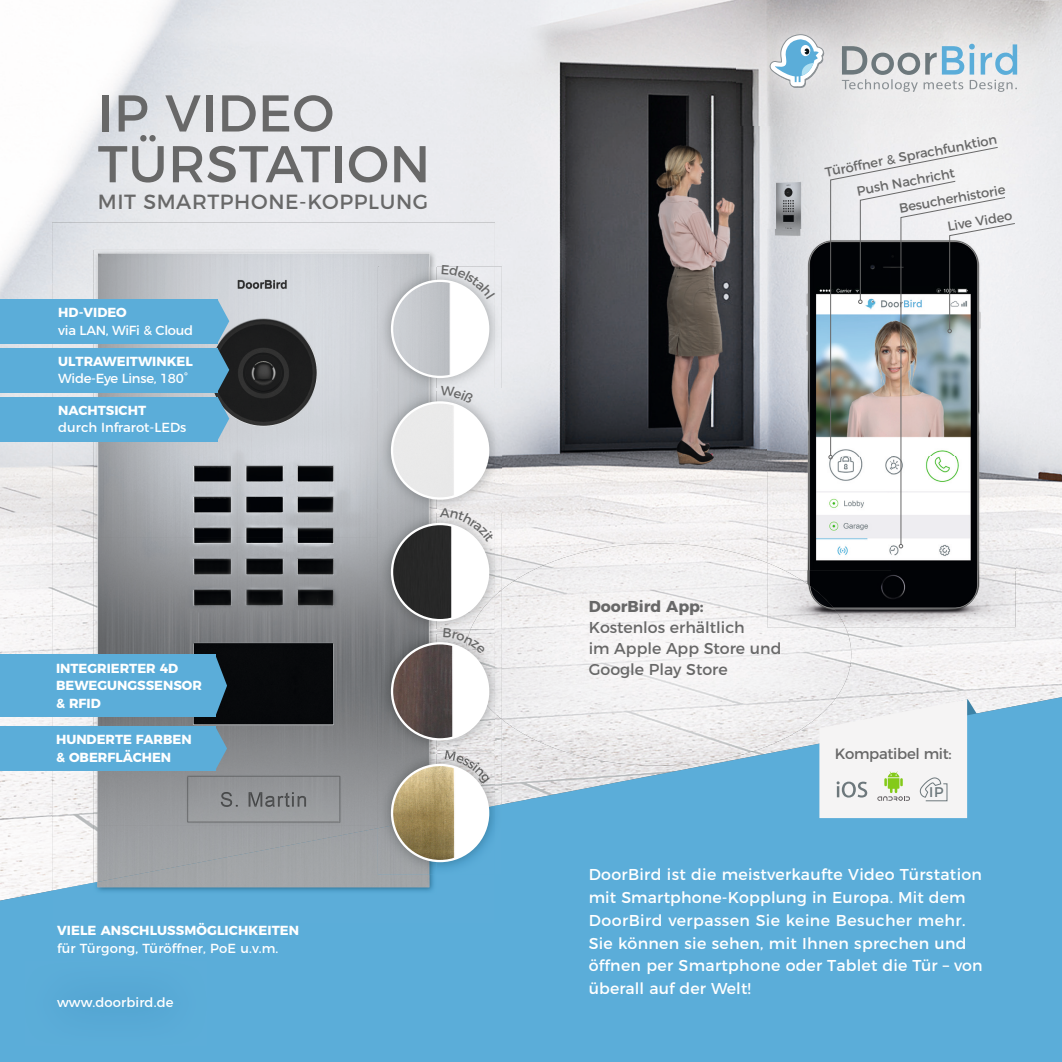
<style>
.page{position:relative;width:1062px;height:1062px;background:#fff}
.page>*{position:absolute;margin:0;border:0;box-sizing:border-box;transform-origin:0 0}
.t1{font:51.62px/50.8px "Montserrat";letter-spacing:.01em;color:#686868}
.t2{font:20.47px "Montserrat";letter-spacing:.03em;color:#686868}
.t3{font:15.75px/22.8px "Montserrat";letter-spacing:.02em;color:#fff}
.t4{font:15.75px/21px "Montserrat";color:#686868}
.t5{font:700 15.75px "Montserrat";color:#686868}
.t6{font:14.88px "Montserrat";letter-spacing:-.02em;color:#686868}
.t7{font:14px "Montserrat";color:#6d787c}
.t8{font:700 13.12px/17.5px "Montserrat";color:#fff}
.t9{font:13.12px "Montserrat";color:#fff}
.t10{font:13.12px/26.8px "Montserrat";color:#686868;text-align:right}
.t11{font:13.12px "Montserrat";letter-spacing:-.02em;color:#fff}
</style>
<div class="page">
<img style="left:0;top:0;width:1062px;height:683px">
<img style="left:767px;top:230px;width:248px;height:340px">
<img style="left:851px;top:570px;width:164px;height:57px">
<div style="left:0;top:683px;width:1062px;height:379px;background:#5badd9"></div>
<svg style="left:829px;top:146px;width:169px;height:310px"></svg>
<svg style="left:828px;top:455px;width:4px;height:4px"></svg>
<img style="left:502px;top:543px;width:349px;height:222px">
<img style="left:767px;top:563px;width:78px;height:64px">
<svg style="left:858px;top:180px;width:157px;height:368px"></svg>
<img style="left:52px;top:223px;width:443px;height:60px">
<img style="left:52px;top:283px;width:42px;height:591px">
<div style="left:52px;top:874px;width:443px;height:50px;background:#5cadd9"></div>
<img style="left:94px;top:250px;width:285px;height:287px">
<img style="left:379px;top:250px;width:57px;height:17px">
<img style="left:94px;top:537px;width:284px;height:291px">
<img style="left:94px;top:828px;width:342px;height:66px">
<img style="left:495px;top:719px;width:7px;height:155px">
<img style="left:495px;top:595px;width:7px;height:124px">
<img style="left:436px;top:634px;width:59px;height:171px">
<img style="left:471px;top:634px;width:24px;height:79px">
<img style="left:378px;top:634px;width:58px;height:191px">
<svg style="left:392px;top:643px;width:96px;height:96px"></svg>
<img style="left:392px;top:643px;width:52px;height:96px">
<div style="left:391px;top:642px;width:98px;height:98px;border:2px solid #fff;border-radius:50%"></div>
<img style="left:436px;top:391px;width:66px;height:119px">
<img style="left:378px;top:391px;width:58px;height:119px">
<img style="left:392px;top:402px;width:96px;height:96px">
<div style="left:391px;top:401px;width:98px;height:98px;border:2px solid #fff;border-radius:50%"></div>
<img style="left:378px;top:267px;width:124px;height:124px">
<svg style="left:495px;top:388px;width:7px;height:3px"></svg>
<img style="left:392px;top:281px;width:96px;height:96px">
<div style="left:391px;top:280px;width:98px;height:98px;border:2px solid #fff;border-radius:50%"></div>
<img style="left:495px;top:542px;width:7px;height:53px">
<img style="left:378px;top:510px;width:117px;height:124px">
<img style="left:470px;top:595px;width:25px;height:34px">
<svg style="left:495px;top:629px;width:7px;height:5px"></svg>
<svg style="left:392px;top:524px;width:96px;height:96px;fill:#292929"></svg>
<img style="left:392px;top:524px;width:48px;height:45px">
<div style="left:391px;top:523px;width:98px;height:98px;border:2px solid #fff;border-radius:50%"></div>
<div style="left:0;top:299px;width:218px;height:45px;background:#5badd9"></div>
<div style="left:25px;top:961px;width:181px;height:84px;background:#5aabd7"></div>
<svg style="left:819px;top:699px;width:176px;height:119px"></svg>
<div style="left:0;top:397px;width:217px;height:44px;background:#5badd9"></div>
<div style="left:0;top:348px;width:217px;height:44px;background:#5badd9"></div>
<div style="left:0;top:654px;width:215px;height:63px;background:#5badd9"></div>
<svg style="left:215px;top:654px;width:12px;height:63px"></svg>
<div style="left:0;top:726px;width:215px;height:45px;background:#5badd9"></div>
<svg style="left:215px;top:726px;width:12px;height:44px"></svg>
<img style="left:436px;top:805px;width:59px;height:69px">
<img style="left:378px;top:825px;width:58px;height:49px">
<img style="left:378px;top:751px;width:58px;height:2px">
<svg style="left:444px;top:750px;width:58px;height:34px;background:#d0cfd0"></svg>
<svg style="left:392px;top:765px;width:96px;height:96px"></svg>
<img style="left:392px;top:765px;width:48px;height:46px">
<div style="left:391px;top:763px;width:98px;height:99px;border:2px solid #fff;border-radius:50%"></div>
<svg style="left:217px;top:299px;width:12px;height:141px;background:#5e889f"></svg>
<img style="left:736px;top:0;width:317px;height:126px">
<svg style="left:770px;top:34px;width:54px;height:54px"></svg>
<svg style="left:841px;top:44px;width:176px;height:48px;background:#c6d0d6"></svg>
<svg style="left:440px;top:507px;width:62px;height:35px"></svg>
<svg style="left:443px;top:628px;width:42px;height:26px"></svg>
<svg style="left:440px;top:386px;width:34px;height:17px"></svg>
<svg style="left:441px;top:264px;width:54px;height:35px"></svg>
<h1 class="t1" style="left:98px;top:84px;width:334px">IP VIDEO<br>TÜRSTATION</h1>
<p class="t2" style="left:98px;top:185px;width:332px">MIT SMARTPHONE-KOPPLUNG</p>
<p class="t10" style="left:896px;top:194px;width:111px;rotate:-10deg">Besucherhistorie<br>Live Video</p>
<p class="t10" style="left:850px;top:154px;width:148px;line-height:24.7px;text-align:left;text-indent:-27px;rotate:-11deg">Türöffner &amp; Sprachfunktion<br>Push Nachricht</p>
<p class="t8" style="left:58px;top:303px;width:70px">HD-VIDEO</p>
<p class="t11" style="left:58px;top:320px;width:136px">via LAN, WiFi &amp; Cloud</p>
<p class="t8" style="left:58px;top:351px;width:136px">ULTRAWEITWINKEL</p>
<p class="t11" style="left:58px;top:368px;width:131px">Wide-Eye Linse, 180°</p>
<p class="t8" style="left:58px;top:400px;width:89px">NACHTSICHT</p>
<p class="t9" style="left:58px;top:417px;width:130px">durch Infrarot-LEDs</p>
<p class="t8" style="left:56px;top:658px;width:147px">INTEGRIERTER 4D<br>BEWEGUNGSSENSOR &amp; RFID</p>
<p class="t8" style="left:56px;top:730px;width:137px">HUNDERTE FARBEN &amp; OBERFLÄCHEN</p>
<p class="t8" style="left:57px;top:921px;width:244px">VIELE ANSCHLUSSMÖGLICHKEITEN</p>
<p class="t9" style="left:57px;top:937px;width:223px">für Türgong, Türöffner, PoE u.v.m.</p>
<p class="t9" style="left:57px;top:992px;width:118px">www.doorbird.de</p>
<p class="t5" style="left:588px;top:593px;width:117px">DoorBird App:</p>
<p class="t4" style="left:588px;top:615px;width:194px">Kostenlos erhältlich<br>im Apple App Store und<br>Google Play Store</p>
<p class="t6" style="left:834px;top:741px;width:119px">Kompatibel mit:</p>
<p class="t7" style="left:929px;top:781px;width:16px">IP</p>
<p class="t3" style="left:588px;top:862px;width:395px">DoorBird ist die meistverkaufte Video Türstation mit Smartphone-Kopplung in Europa. Mit dem DoorBird verpassen Sie keine Besucher mehr.<br>Sie können sie sehen, mit Ihnen sprechen und öffnen per Smartphone oder Tablet die Tür – von überall auf der Welt!</p>
</div>
